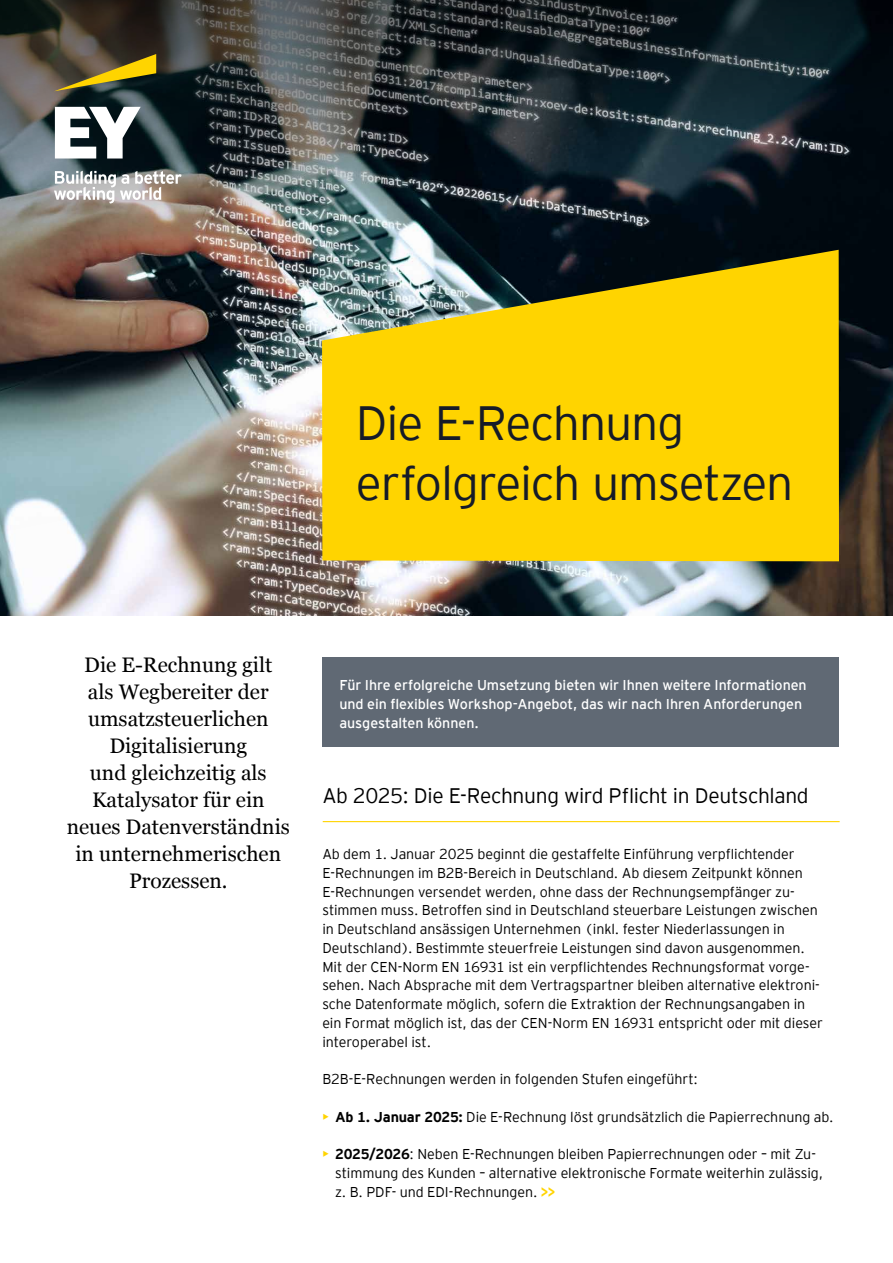
<style>
.page{position:relative;width:893px;height:1263px;background:#fff}
.page>*{position:absolute;margin:0;border:0;box-sizing:border-box;transform-origin:0 0}
.t1{font:300 48px/60px "EY Interstate";letter-spacing:-.025em;color:#161b28}
.t2{font:21px/27px "Georgia";color:#000;text-align:center}
.t3{font:300 21px "EY Interstate";letter-spacing:-.02em;color:#000}
.t4{font:300 14.25px/18.8px "EY Interstate";letter-spacing:-.005em;color:#000}
.t5{font:14.25px/18.8px "EY Interstate";letter-spacing:-.005em;color:#fff}
.s1{font-weight:400;color:#ffd400}
.s2{font-weight:700}
.s3{font-weight:700;color:#ffd400}
</style>
<div class="page">
<img style="left:0;top:540px;width:893px;height:75px">
<hr style="left:323px;top:821px;width:517px;height:1px;background:#ffd400">
<img style="left:0;top:0;width:893px;height:540px">
<svg style="left:322px;top:250px;width:517px;height:311px;background:#e4c20e"></svg>
<svg style="left:54px;top:54px;width:102px;height:37px;background:#726529"></svg>
<svg style="left:54px;top:107px;width:128px;height:96px"></svg>
<div style="left:322px;top:657px;width:517px;height:90px;background:#606974"></div>
<h1 class="t1" style="left:356px;top:390px;width:439px">Die E-Rechnung erfolgreich umsetzen</h1>
<h2 class="t2" style="left:67px;top:650px;width:225px">Die E-Rechnung gilt<br>als Wegbereiter der umsatzsteuerlichen<br>Digitalisierung<br>und gleichzeitig als<br>Katalysator für ein neues Datenverständnis in unternehmerischen<br>Prozessen.</h2>
<p class="t5" style="left:339px;top:675px;width:469px">Für Ihre erfolgreiche Umsetzung bieten wir Ihnen weitere Informationen und ein flexibles Workshop-Angebot, das wir nach Ihren Anforderungen ausgestalten können.</p>
<h2 class="t3" style="left:322px;top:780px;width:488px">Ab 2025: Die E-Rechnung wird Pflicht in Deutschland</h2>
<p class="t4" style="left:322px;top:844px;width:502px">Ab dem 1. Januar 2025 beginnt die gestaffelte Einführung verpflichtender E-Rechnungen im B2B-Bereich in Deutschland. Ab diesem Zeitpunkt können E-Rechnungen versendet werden, ohne dass der Rechnungsempfänger zu-- stimmen muss. Betroffen sind in Deutschland steuerbare Leistungen zwischen in Deutschland ansässigen Unternehmen (inkl. fester Niederlassungen in Deutschland). Bestimmte steuerfreie Leistungen sind davon ausgenommen.<br>Mit der CEN-Norm EN 16931 ist ein verpflichtendes Rechnungsformat vorge&shy;sehen. Nach Absprache mit dem Vertragspartner bleiben alternative elektroni&shy;sche Datenformate möglich, sofern die Extraktion der Rechnungsangaben in ein Format möglich ist, das der CEN-Norm EN 16931 entspricht oder mit dieser interoperabel ist.</p>
<p class="t4" style="left:322px;top:1069px;width:377px">B2B-E-Rechnungen werden in folgenden Stufen eingeführt:</p>
<p class="t4" style="left:322px;top:1106px;width:513px"><span class="s1">•</span> <span class="s2">Ab 1. Januar 2025:</span> Die E-Rechnung löst grundsätzlich die Papierrechnung ab.</p>
<p class="t4" style="left:335px;top:1144px;width:490px;text-indent:-13px"><span class="s1">•</span> <span class="s2">2025/2026</span>: Neben E-Rechnungen bleiben Papierrechnungen oder – mit Zu&shy;stimmung des Kunden – alternative elektronische Formate weiterhin zulässig, z. B. PDF- und EDI-Rechnungen. <span class="s3">&gt;&gt;</span></p>
</div>
